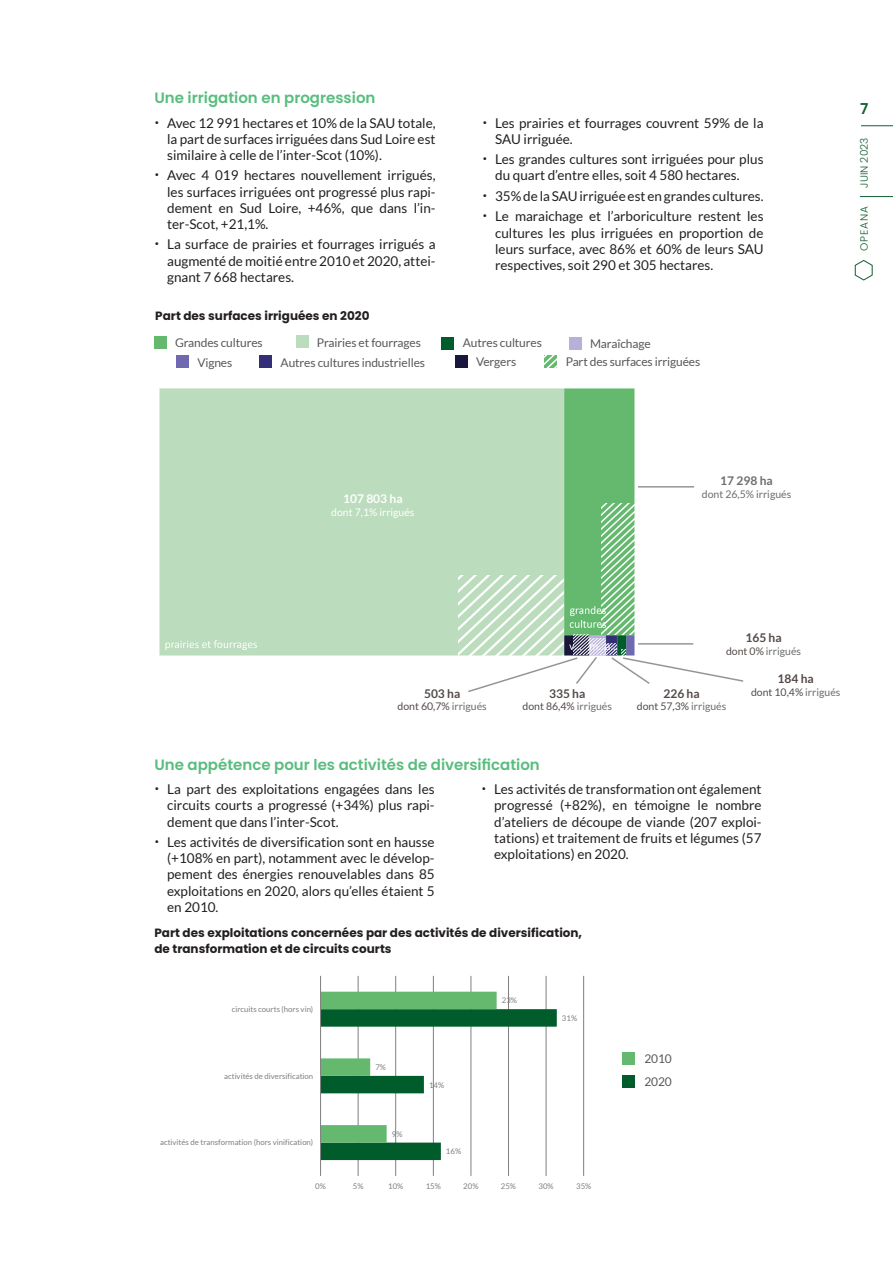
<style>
.page{position:relative;width:893px;height:1263px;background:#fff}
.page>*{position:absolute;margin:0;border:0;box-sizing:border-box;transform-origin:0 0}
.INTERTITRE{font:600 15px "Poppins";color:#59bd7e}
.t1{font:600 15px "Poppins";color:#105f31}
.t2{font:13.5px/16.2px "Lato";color:#231f20;text-align:justify}
.TEXTE_DEF_INFO_AVERT{font:12px "Lato";letter-spacing:-.01em;color:#57585a}
.t3{font:700 12px/16.5px "Poppins";color:#231f20}
.t4{font:700 12px "Lato";color:#524a47}
.t5{font:700 12px "Lato";color:#fff}
.t6{font:700 12px "Lato";color:#6c6d70}
.t7{font:10.5px "Lato";color:#524a47}
.t8{font:10.5px "Lato";color:#6c6d70}
.t9{font:10.5px "Lato";color:#fff}
.t10{font:300 10.5px "Poppins";letter-spacing:.01em;color:#105f31}
.t11{font:7.8px "Lato";color:#7f7f7f}
.s1{font-size:18px}
.s2{color:#6c6d70}
.s3{color:#524a47}
</style>
<div class="page">
<div style="left:622px;top:1052px;width:13px;height:13px;background:#64b96f"></div>
<div style="left:622px;top:1075px;width:13px;height:12px;background:#005c2b"></div>
<div style="left:176px;top:355px;width:13px;height:13px;background:#6f69b1"></div>
<div style="left:569px;top:337px;width:12px;height:13px;background:#b8b0d9"></div>
<div style="left:154px;top:336px;width:13px;height:12px;background:#65b96e"></div>
<div style="left:442px;top:337px;width:12px;height:13px;background:#005c2b"></div>
<div style="left:259px;top:355px;width:13px;height:13px;background:#342e76"></div>
<div style="left:296px;top:335px;width:12px;height:13px;background:#bbdcbd"></div>
<div style="left:455px;top:355px;width:13px;height:13px;background:#19173c"></div>
<svg style="left:544px;top:355px;width:13px;height:13px"></svg>
<img style="left:159px;top:388px;width:476px;height:268px">
<hr style="left:638px;top:486px;width:56px;height:2px;background:#939598">
<svg style="left:458px;top:504px;width:286px;height:188px"></svg>
<hr style="left:358px;top:976px;width:1px;height:200px;background:#7f7f7f">
<hr style="left:395px;top:976px;width:1px;height:200px;background:#7f7f7f">
<hr style="left:433px;top:976px;width:1px;height:200px;background:#7f7f7f">
<hr style="left:471px;top:976px;width:1px;height:200px;background:#7f7f7f">
<hr style="left:508px;top:976px;width:1px;height:200px;background:#7f7f7f">
<hr style="left:546px;top:976px;width:1px;height:200px;background:#7f7f7f">
<hr style="left:583px;top:976px;width:1px;height:200px;background:#7f7f7f">
<svg style="left:321px;top:992px;width:236px;height:168px"></svg>
<hr style="left:320px;top:976px;width:1px;height:200px;background:#7f7f7f">
<svg style="left:854px;top:260px;width:19px;height:21px"></svg>
<hr style="left:860px;top:196px;width:33px;height:1px;background:#105f31">
<hr style="left:861px;top:125px;width:32px;height:1px;background:#105f31">
<p class="INTERTITRE" style="left:154px;top:89px;width:223px">Une irrigation en progression</p>
<p class="t2" style="left:167px;top:114px;width:270px;text-indent:-13px"><span class="s1">·</span> Avec 12 991 hectares et 10% de la SAU totale, la part de surfaces irriguées dans Sud Loire est similaire à celle de l’inter-Scot (10%).</p>
<p class="t2" style="left:167px;top:167px;width:270px;text-indent:-13px"><span class="s1">·</span> Avec 4 019 hectares nouvellement irrigués, les surfaces irriguées ont progressé plus rapi&shy;dement en Sud Loire, +46%, que dans l’in&shy;ter-Scot, +21,1%.</p>
<p class="t2" style="left:167px;top:236px;width:270px;text-indent:-13px"><span class="s1">·</span> La surface de prairies et fourrages irrigués a augmenté de moitié entre 2010 et 2020, attei&shy;gnant 7 668 hectares.</p>
<p class="t3" style="left:155px;top:308px;width:216px">Part des surfaces irriguées en 2020</p>
<p class="t2" style="left:495px;top:114px;width:270px;text-indent:-13px"><span class="s1">·</span> Les prairies et fourrages couvrent 59% de la<br>SAU irriguée.</p>
<p class="t2" style="left:495px;top:151px;width:270px;text-indent:-13px"><span class="s1">·</span> Les grandes cultures sont irriguées pour plus du quart d’entre elles, soit 4 580 hectares.</p>
<p class="t2" style="left:482px;top:188px;width:283px"><span class="s1">·</span> 35% de la SAU irriguée est en grandes cultures.</p>
<p class="t2" style="left:495px;top:208px;width:270px;text-indent:-13px"><span class="s1">·</span> Le maraichage et l’arboriculture restent les cultures les plus irriguées en proportion de leurs surface, avec 86% et 60% de leurs SAU respectives, soit 290 et 305 hectares.</p>
<p class="TEXTE_DEF_INFO_AVERT" style="left:317px;top:336px;width:106px">Prairies et fourrages</p>
<p class="TEXTE_DEF_INFO_AVERT" style="left:175px;top:336px;width:89px">Grandes cultures</p>
<p class="TEXTE_DEF_INFO_AVERT" style="left:463px;top:336px;width:81px">Autres cultures</p>
<p class="TEXTE_DEF_INFO_AVERT" style="left:590px;top:337px;width:62px">Maraîchage</p>
<p class="TEXTE_DEF_INFO_AVERT" style="left:281px;top:356px;width:146px">Autres cultures industrielles</p>
<p class="TEXTE_DEF_INFO_AVERT" style="left:476px;top:355px;width:42px">Vergers</p>
<p class="TEXTE_DEF_INFO_AVERT" style="left:566px;top:355px;width:136px">Part des surfaces irriguées</p>
<p class="TEXTE_DEF_INFO_AVERT" style="left:197px;top:356px;width:36px">Vignes</p>
<p class="t5" style="left:343px;top:492px;width:61px">107 803 ha</p>
<p class="t9" style="left:331px;top:506px;width:85px">dont 7,1% irrigués</p>
<p class="t6" style="left:720px;top:474px;width:54px">17 298 ha</p>
<p class="t8" style="left:702px;top:488px;width:91px">dont 26,5% irrigués</p>
<p class="t1" style="left:860px;top:100px;width:10px">7</p>
<p class="t10" style="left:858px;top:188px;width:52px;rotate:-90deg">JUIN 2023</p>
<p class="t10" style="left:858px;top:251px;width:46px;rotate:-90deg">OPEANA</p>
<p class="t4" style="left:424px;top:686px;width:38px">503 ha</p>
<p class="t7" style="left:397px;top:701px;width:91px">dont 60,7% <span class="s2">irrigués</span></p>
<p class="t4" style="left:549px;top:686px;width:38px">335 ha</p>
<p class="t7" style="left:523px;top:701px;width:91px">dont 86,4% <span class="s2">irrigués</span></p>
<p class="t4" style="left:745px;top:631px;width:38px">165 ha</p>
<p class="t8" style="left:726px;top:645px;width:76px"><span class="s3">dont 0%</span> irrigués</p>
<p class="t4" style="left:663px;top:686px;width:38px">226 ha</p>
<p class="t7" style="left:637px;top:701px;width:91px">dont 57,3% <span class="s2">irrigués</span></p>
<p class="t4" style="left:778px;top:672px;width:38px">184 ha</p>
<p class="t7" style="left:751px;top:686px;width:91px">dont 10,4% <span class="s2">irrigués</span></p>
<p class="INTERTITRE" style="left:154px;top:755px;width:387px">Une appétence pour les activités de diversification</p>
<p class="t2" style="left:167px;top:781px;width:269px;text-indent:-13px"><span class="s1">·</span> La part des exploitations engagées dans les circuits courts a progressé (+34%) plus rapi&shy;dement que dans l’inter-Scot.</p>
<p class="t2" style="left:167px;top:834px;width:269px;text-indent:-13px"><span class="s1">·</span> Les activités de diversification sont en hausse (+108% en part), notamment avec le dévelop&shy;pement des énergies renouvelables dans 85 exploitations en 2020, alors qu’elles étaient 5 en 2010.</p>
<p class="t2" style="left:494px;top:781px;width:269px;text-indent:-13px"><span class="s1">·</span> Les activités de transformation ont également progressé (+82%), en témoigne le nombre d’ateliers de découpe de viande (207 exploi&shy;tations) et traitement de fruits et légumes (57 exploitations) en 2020.</p>
<p class="t3" style="left:154px;top:924px;width:429px">Part des exploitations concernées par des activités de diversification, de transformation et de circuits courts</p>
<p class="t11" style="left:232px;top:1005px;width:83px">circuits courts (hors vin)</p>
<p class="t11" style="left:224px;top:1071px;width:91px">activités de diversification</p>
<p class="t11" style="left:160px;top:1138px;width:155px">activités de transformation (hors vinification)</p>
<p class="t11" style="left:375px;top:1063px;width:12px">7%</p>
<p class="t11" style="left:392px;top:1130px;width:12px">9%</p>
<p class="t11" style="left:429px;top:1080px;width:17px">14%</p>
<p class="t11" style="left:446px;top:1147px;width:17px">16%</p>
<p class="t11" style="left:502px;top:996px;width:17px">23%</p>
<p class="t11" style="left:562px;top:1014px;width:17px">31%</p>
<p class="t11" style="left:315px;top:1181px;width:12px">0%</p>
<p class="t11" style="left:353px;top:1181px;width:12px">5%</p>
<p class="t11" style="left:388px;top:1181px;width:17px">10%</p>
<p class="t11" style="left:426px;top:1181px;width:17px">15%</p>
<p class="t11" style="left:463px;top:1181px;width:17px">20%</p>
<p class="t11" style="left:501px;top:1181px;width:17px">25%</p>
<p class="t11" style="left:538px;top:1181px;width:17px">30%</p>
<p class="t11" style="left:576px;top:1181px;width:17px">35%</p>
<p class="TEXTE_DEF_INFO_AVERT" style="left:644px;top:1052px;width:29px">2010</p>
<p class="TEXTE_DEF_INFO_AVERT" style="left:644px;top:1074px;width:29px">2020</p>
</div>
